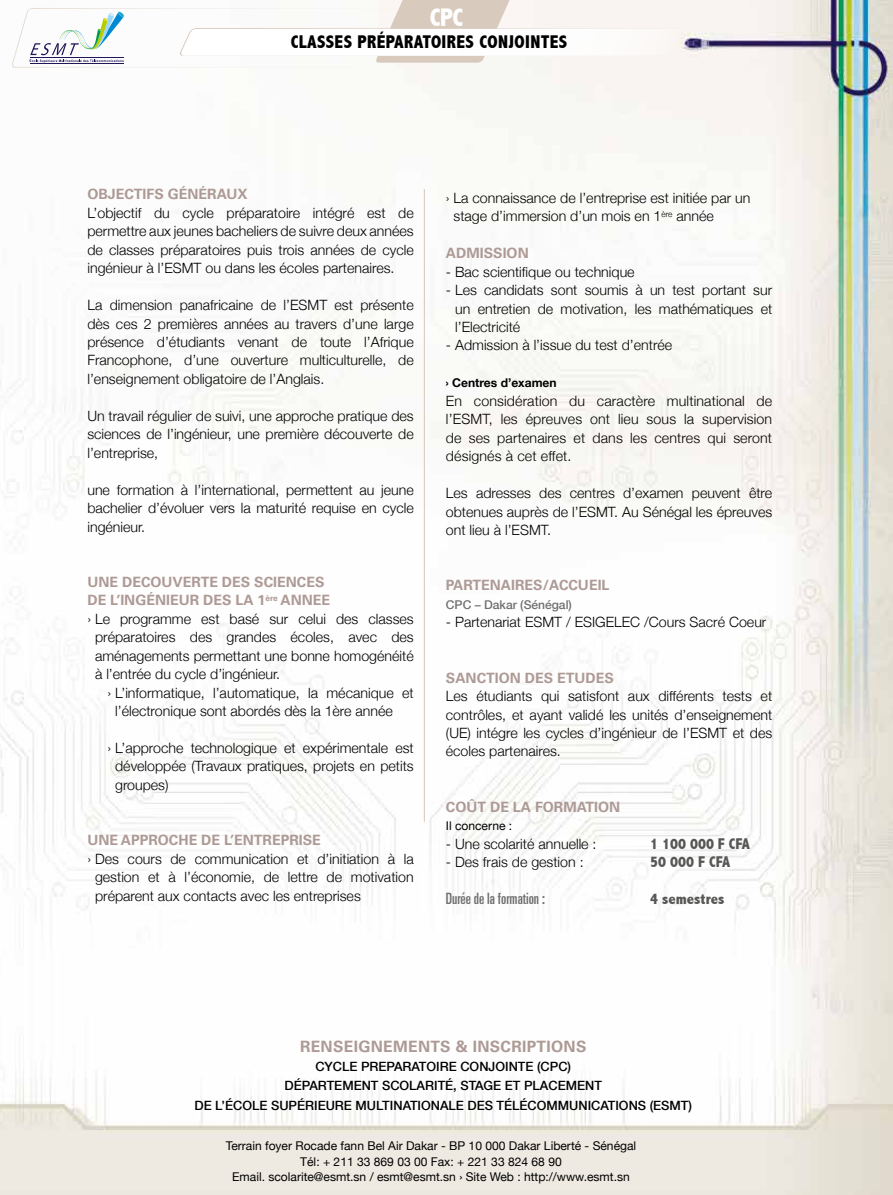
<style>
.page{position:relative;width:893px;height:1195px;background:#fff}
.page>*{position:absolute;margin:0;border:0;box-sizing:border-box;transform-origin:0 0}
.t1{font:800 condensed 25.5px "Abadi";color:#fff}
.t2{font:800 condensed 18.45px "Abadi";letter-spacing:.02em;color:#000}
.t3{font:800 condensed 15.6px "Abadi";color:#575756}
.t4{font:700 15.6px "Univers LT Std";letter-spacing:.02em;color:#ae9a95}
.t5{font:ultra-condensed 15.6px "Univers LT Std";color:#706f6f}
.t6{font:300 14.25px/18.5px "Helvetica Neue";color:#000;text-align:justify}
.t7{font:700 14.25px/18.5px "Univers LT Std";color:#ae9a95}
.t8{font:500 12.75px/19px "Helvetica Neue";color:#000;text-align:center}
.t9{font:12px/15.6px "Helvetica Neue";color:#000;text-align:center}
.t10{font:500 12px "Helvetica Neue";color:#706f6f}
.t11{font:700 12px "Helvetica Neue";color:#000}
</style>
<div class="page">
<img style="left:0;top:0;width:893px;height:1195px">
<hr style="left:424px;top:189px;width:1px;height:633px;background:#d8cabd">
<svg style="left:0;top:0;width:695px;height:69px"></svg>
<h1 class="t1" style="left:430px;top:3px;width:35px">CPC</h1>
<p class="t2" style="left:291px;top:32px;width:278px">CLASSES PRÉPARATOIRES CONJOINTES</p>
<p class="t7" style="left:87px;top:185px;width:162px">OBJECTIFS GÉNÉRAUX</p>
<p class="t6" style="left:87px;top:203px;width:328px">L’objectif du cycle préparatoire intégré est de permettre aux jeunes bacheliers de suivre deux années de classes préparatoires puis trois années de cycle ingénieur à l’ESMT ou dans les écoles partenaires.</p>
<p class="t6" style="left:87px;top:295px;width:328px">La dimension panafricaine de l’ESMT est présente dès ces 2 premières années au travers d’une large présence d’étudiants venant de toute l’Afrique Francophone, d’une ouverture multiculturelle, de l’enseignement obligatoire de l’Anglais.</p>
<p class="t6" style="left:87px;top:406px;width:328px">Un travail régulier de suivi, une approche pratique des sciences de l’ingénieur, une première découverte de l’entreprise,</p>
<p class="t6" style="left:87px;top:480px;width:328px">une formation à l’international, permettent au jeune bachelier d’évoluer vers la maturité requise en cycle ingénieur.</p>
<p class="t7" style="left:87px;top:573px;width:244px">UNE DECOUVERTE DES SCIENCES<br>DE L’INGÉNIEUR DES LA 1<sup>ère</sup> ANNEE</p>
<p class="t6" style="left:95px;top:609px;width:320px;text-indent:-8px">› Le programme est basé sur celui des classes préparatoires des grandes écoles, avec des aménagements permettant une bonne homogénéité à l’entrée du cycle d’ingénieur.</p>
<p class="t6" style="left:115px;top:683px;width:300px;text-indent:-8px">› L’informatique, l’automatique, la mécanique et l’électronique sont abordés dès la 1ère année</p>
<p class="t6" style="left:115px;top:738px;width:300px;text-indent:-8px">› L’approche technologique et expérimentale est développée (Travaux pratiques, projets en petits groupes)</p>
<p class="t7" style="left:87px;top:831px;width:235px">UNE APPROCHE DE L’ENTREPRISE</p>
<p class="t6" style="left:95px;top:849px;width:320px;text-indent:-8px">› Des cours de communication et d’initiation à la gestion et à l’économie, de lettre de motivation préparent aux contacts avec les entreprises</p>
<p class="t6" style="left:454px;top:188px;width:298px;text-indent:-8px">› La connaissance de l’entreprise est initiée par un stage d’immersion d’un mois en 1<sup>ère</sup> année</p>
<p class="t7" style="left:446px;top:244px;width:84px">ADMISSION</p>
<p class="t6" style="left:446px;top:262px;width:190px">- Bac scientifique ou technique</p>
<p class="t6" style="left:455px;top:280px;width:319px;text-indent:-9px">- Les candidats sont soumis à un test portant sur un entretien de motivation, les mathématiques et l’Electricité</p>
<p class="t6" style="left:446px;top:336px;width:228px">- Admission à l’issue du test d’entrée</p>
<p class="t11" style="left:446px;top:376px;width:112px">› Centres d’examen</p>
<p class="t6" style="left:446px;top:391px;width:328px">En considération du caractère multinational de l’ESMT, les épreuves ont lieu sous la supervision de ses partenaires et dans les centres qui seront désignés à cet effet.</p>
<p class="t6" style="left:446px;top:483px;width:328px">Les adresses des centres d’examen peuvent être obtenues auprès de l’ESMT. Au Sénégal les épreuves ont lieu à l’ESMT.</p>
<p class="t7" style="left:446px;top:576px;width:165px">PARTENAIRES/ACCUEIL</p>
<p class="t10" style="left:446px;top:597px;width:128px">CPC – Dakar (Sénégal)</p>
<p class="t6" style="left:446px;top:613px;width:322px">- Partenariat ESMT / ESIGELEC /Cours Sacré Coeur</p>
<p class="t7" style="left:446px;top:668px;width:169px">SANCTION DES ETUDES</p>
<p class="t6" style="left:446px;top:686px;width:328px">Les étudiants qui satisfont aux différents tests et contrôles, et ayant validé les unités d’enseignement (UE) intégre les cycles d’ingénieur de l’ESMT et des écoles partenaires.</p>
<p class="t7" style="left:446px;top:798px;width:176px">COÛT DE LA FORMATION</p>
<p class="t9" style="left:446px;top:818px;width:68px">Il concerne :</p>
<p class="t6" style="left:446px;top:834px;width:152px">- Une scolarité annuelle :</p>
<p class="t3" style="left:650px;top:834px;width:101px">1 100 000 F CFA</p>
<p class="t6" style="left:446px;top:852px;width:139px">- Des frais de gestion :</p>
<p class="t3" style="left:650px;top:853px;width:81px">50 000 F CFA</p>
<p class="t5" style="left:446px;top:889px;width:101px">Durée de la formation :</p>
<p class="t3" style="left:650px;top:890px;width:76px">4 semestres</p>
<p class="t4" style="left:300px;top:1038px;width:288px">RENSEIGNEMENTS &amp; INSCRIPTIONS</p>
<p class="t8" style="left:194px;top:1057px;width:499px">CYCLE PREPARATOIRE CONJOINTE (CPC)<br>DÉPARTEMENT SCOLARITÉ, STAGE ET PLACEMENT<br>DE L’ÉCOLE SUPÉRIEURE MULTINATIONALE DES TÉLÉCOMMUNICATIONS (ESMT)</p>
<p class="t9" style="left:226px;top:1138px;width:412px">Terrain foyer Rocade fann Bel Air Dakar - BP 10 000 Dakar Liberté - Sénégal<br>Tél: + 211 33 869 03 00 Fax: + 221 33 824 68 90<br>Email. scolarite@esmt.sn / esmt@esmt.sn › Site Web : http://www.esmt.sn</p>
</div>
